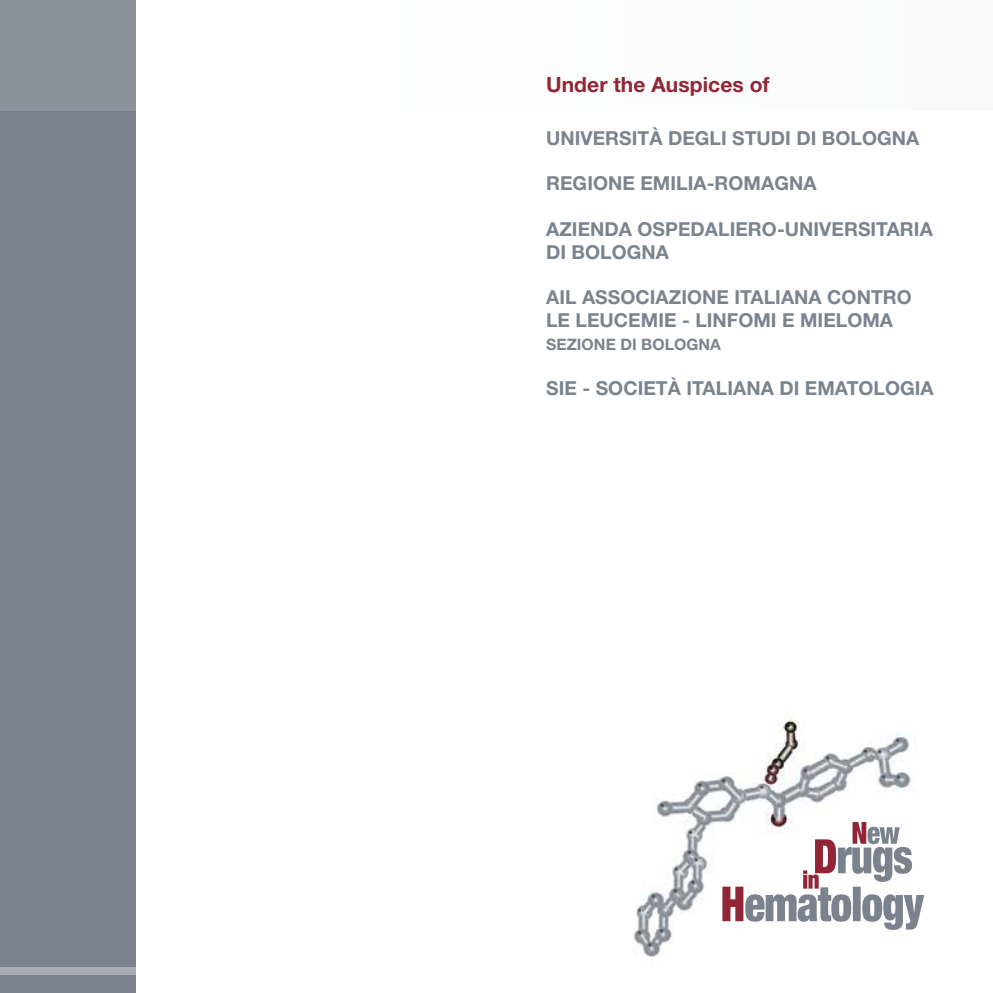
<style>
.page{position:relative;width:993px;height:993px;background:#fff}
.page>*{position:absolute;margin:0;border:0;box-sizing:border-box;transform-origin:0 0}
.t1{font:700 21px "Helvetica Neue";letter-spacing:.005em;color:#932636}
.t2{font:700 19.25px/22.8px "Helvetica Neue";letter-spacing:.005em;color:#7b848e}
.t3{font:700 15.75px "Helvetica Neue";letter-spacing:.005em;color:#7b848e}
</style>
<div class="page">
<div style="left:0;top:0;width:136px;height:992px;background:#7b848e"></div>
<div style="left:0;top:967px;width:136px;height:7px;background:#a4abb1"></div>
<img style="left:633px;top:713px;width:292px;height:244px">
<div style="left:0;top:0;width:136px;height:110px;background:#89919a"></div>
<p class="t1" style="left:546px;top:72px;width:225px">Under the Auspices of</p>
<p class="t2" style="left:546px;top:126px;width:374px">UNIVERSITÀ DEGLI STUDI DI BOLOGNA</p>
<p class="t2" style="left:546px;top:171px;width:272px">REGIONE EMILIA-ROMAGNA</p>
<p class="t2" style="left:546px;top:217px;width:388px">AZIENDA OSPEDALIERO-UNIVERSITARIA<br>DI BOLOGNA</p>
<p class="t2" style="left:546px;top:285px;width:367px">AIL ASSOCIAZIONE ITALIANA CONTRO<br>LE LEUCEMIE - LINFOMI E MIELOMA</p>
<p class="t3" style="left:546px;top:334px;width:176px">SEZIONE DI BOLOGNA</p>
<p class="t2" style="left:546px;top:376px;width:389px">SIE - SOCIETÀ ITALIANA DI EMATOLOGIA</p>
</div>
